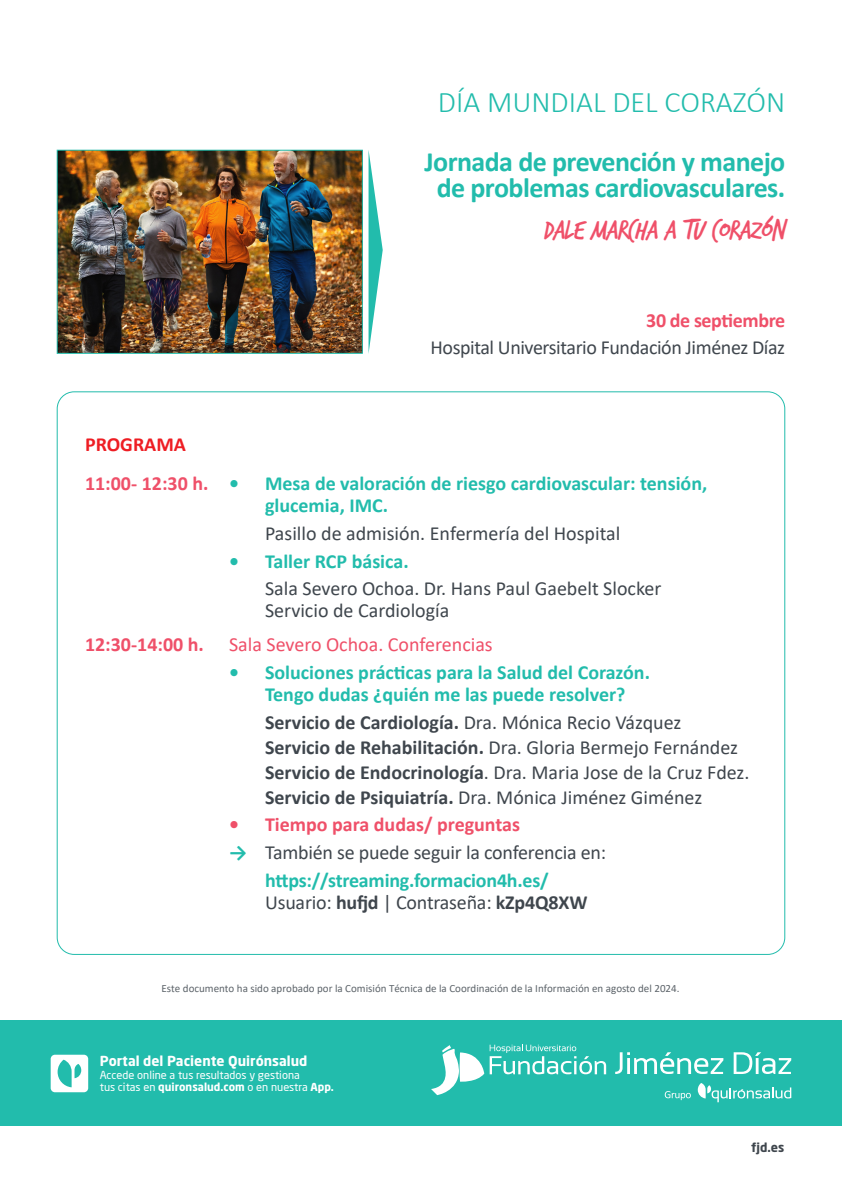
<style>
.page{position:relative;width:842px;height:1191px;background:#fff}
.page>*{position:absolute;margin:0;border:0;box-sizing:border-box;transform-origin:0 0}
.t1{font:italic 30px "Trash Hand";letter-spacing:-.02em;color:#ef5069}
.t2{font:300 30px "Calibri";color:#22bcac}
.t3{font:700 28px/26px "Calibri";letter-spacing:-.02em;color:#22bcac;text-align:center}
.t4{font:20px "Calibri";color:#3f464d}
.t5{font:700 20px "Calibri";color:#22bcac}
.t6{font:700 20px "Calibri";color:#ef5069}
.t7{font:700 20px "Calibri";color:#3f464d}
.t8{font:20px "Calibri";letter-spacing:-.02em;color:#3f464d}
.t9{font:20px "Calibri";color:#ef5069}
.t10{font:700 20px "Calibri";letter-spacing:-.02em;color:#ef5069}
.t11{font:700 20px "Calibri";color:#ee1d23}
.t12{font:700 13.8px "Neo Sans";color:#fff}
.t13{font:700 12.4px "Neo Sans";color:#3f464d}
.t14{font:11px "Calibri";color:#5c6369}
.t15{font:11px "Neo Sans";color:#fff}
.s1{color:#22bcac}
.s2{font-weight:400}
.s3{font-weight:700}
.s4{font-weight:700;color:#22bcac}
</style>
<div class="page">
<img style="left:59px;top:152px;width:302px;height:200px">
<div style="left:57px;top:150px;width:306px;height:204px;border:1px solid #22bcac"></div>
<svg style="left:369px;top:153px;width:14px;height:197px"></svg>
<div style="left:0;top:1020px;width:842px;height:106px;background:#22bcac"></div>
<svg style="left:615px;top:1052px;width:108px;height:22px"></svg>
<svg style="left:734px;top:1052px;width:57px;height:22px"></svg>
<svg style="left:431px;top:1045px;width:53px;height:50px"></svg>
<svg style="left:490px;top:1044px;width:116px;height:30px"></svg>
<svg style="left:698px;top:1083px;width:93px;height:19px"></svg>
<svg style="left:665px;top:1091px;width:26px;height:9px"></svg>
<div style="left:51px;top:1054px;width:37px;height:38px;background:#fff;border-radius:4px"></div>
<svg style="left:58px;top:1059px;width:23px;height:28px"></svg>
<p class="t2" style="left:438px;top:83px;width:349px">DÍA MUNDIAL DEL CORAZÓN</p>
<p class="t3" style="left:424px;top:148px;width:362px">Jornada de prevención y manejo de problemas cardiovasculares.</p>
<p class="t1" style="left:543px;top:216px;width:250px">DALEMARCHAATUCORAZÓN</p>
<p class="t10" style="left:646px;top:306px;width:140px">30 de septiembre</p>
<p class="t8" style="left:430px;top:334px;width:356px">Hospital Universitario Fundación Jiménez Díaz</p>
<p class="t11" style="left:85px;top:430px;width:102px">PROGRAMA</p>
<p class="t6" style="left:85px;top:469px;width:155px">11:00- 12:30 h. <span class="s1">•</span></p>
<p class="t5" style="left:265px;top:469px;width:444px">Mesa de valoración de riesgo cardiovascular: tensión,</p>
<p class="t5" style="left:265px;top:491px;width:125px">glucemia, IMC.</p>
<p class="t4" style="left:265px;top:519px;width:357px">Pasillo de admisión. Enfermería del Hospital</p>
<p class="t5" style="left:229px;top:547px;width:181px">• Taller RCP básica.</p>
<p class="t4" style="left:265px;top:575px;width:398px">Sala Severo Ochoa. Dr. Hans Paul Gaebelt Slocker</p>
<p class="t4" style="left:265px;top:597px;width:186px">Servicio de Cardiología</p>
<p class="t6" style="left:85px;top:630px;width:120px">12:30-14:00 h.</p>
<p class="t9" style="left:229px;top:630px;width:265px">Sala Severo Ochoa. Conferencias</p>
<p class="t5" style="left:229px;top:658px;width:422px">• Soluciones prácticas para la Salud del Corazón.</p>
<p class="t5" style="left:265px;top:680px;width:362px">Tengo dudas ¿quién me las puede resolver?</p>
<p class="t7" style="left:265px;top:708px;width:418px">Servicio de Cardiología. <span class="s2">Dra. Mónica Recio Vázquez</span></p>
<p class="t4" style="left:265px;top:733px;width:475px"><span class="s3">Servicio de Rehabilitación.</span> Dra. Gloria Bermejo Fernández</p>
<p class="t4" style="left:265px;top:758px;width:486px"><span class="s3">Servicio de Endocrinología</span>. Dra. Maria Jose de la Cruz Fdez.</p>
<p class="t4" style="left:265px;top:783px;width:439px"><span class="s3">Servicio de Psiquiatría.</span> Dra. Mónica Jiménez Giménez</p>
<p class="t6" style="left:229px;top:810px;width:293px">• Tiempo para dudas/ preguntas</p>
<p class="t4" style="left:229px;top:838px;width:379px"><span class="s4">→</span> También se puede seguir la conferencia en:</p>
<p class="t5" style="left:265px;top:866px;width:285px">https://streaming.formacion4h.es/</p>
<p class="t4" style="left:265px;top:888px;width:324px">Usuario: <span class="s3">hufjd</span> | Contraseña: <span class="s3">kZp4Q8XW</span></p>
<p class="t14" style="left:162px;top:980px;width:519px">Este documento ha sido aprobado por la Comisión Técnica de la Coordinación de la Información en agosto del 2024.</p>
<p class="t12" style="left:100px;top:1052px;width:209px">Portal del Paciente Quirónsalud</p>
<p class="t15" style="left:100px;top:1068px;width:202px">Accede online a tus resultados y gestiona</p>
<p class="t15" style="left:100px;top:1080px;width:236px">tus citas en <span class="s3">quironsalud.com</span> o en nuestra <span class="s3">App.</span></p>
<p class="t13" style="left:751px;top:1139px;width:35px">fjd.es</p>
</div>
